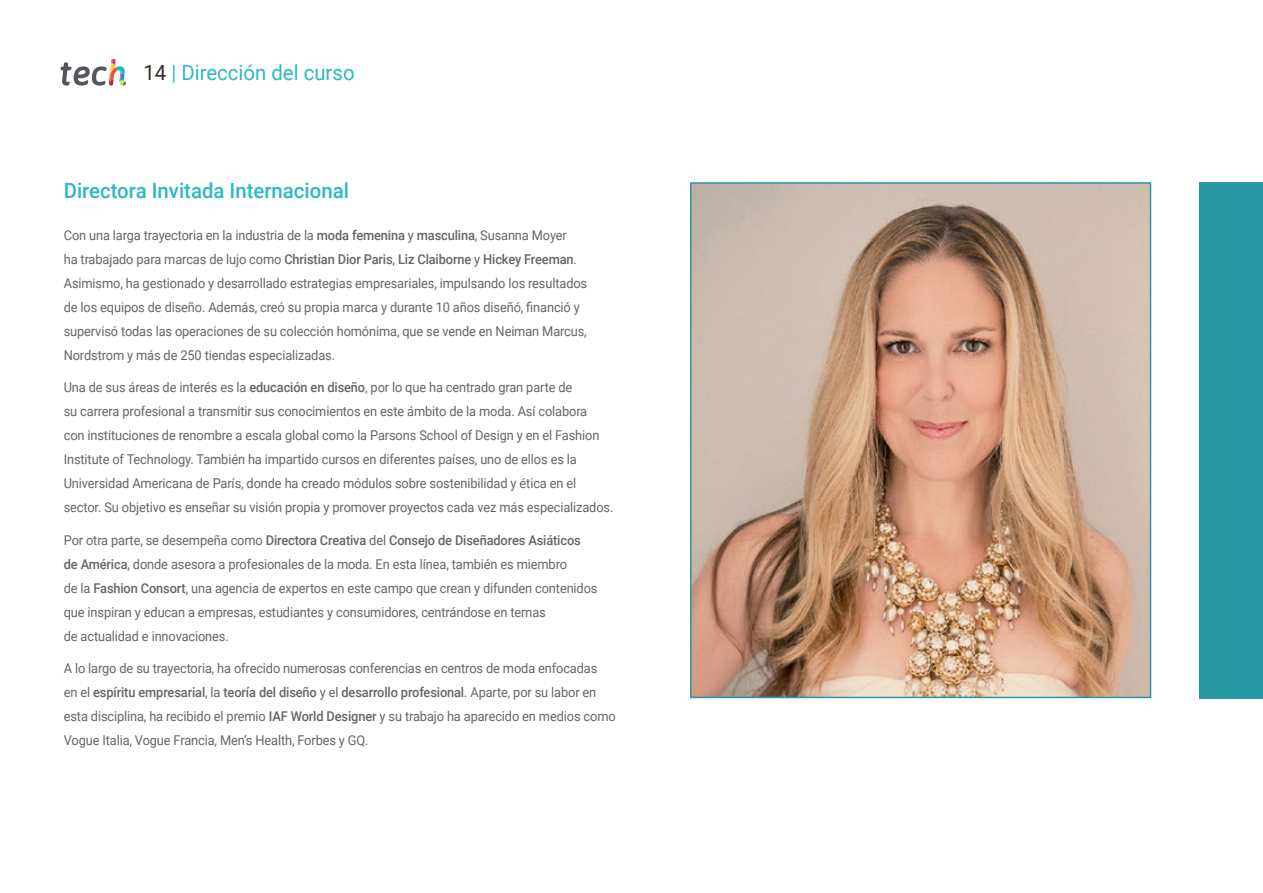
<style>
.page{position:relative;width:1263px;height:893px;background:#fff}
.page>*{position:absolute;margin:0;border:0;box-sizing:border-box;transform-origin:0 0}
.t1{font:500 21px "Roboto";color:#2db8c5}
.t2{font:21px "Roboto";color:#2db8c5}
.t3{font:13.5px/24px "Roboto";letter-spacing:-.01em;color:#656565;scale:.95 1}
.s1{color:#312e20}
.s2{font-weight:500}
</style>
<div class="page">
<div style="left:1199px;top:182px;width:64px;height:516px;background:#2798a3"></div>
<img style="left:693px;top:185px;width:455px;height:510px">
<div style="left:690px;top:182px;width:461px;height:516px;border:2px solid #2797a1"></div>
<svg style="left:61px;top:59px;width:65px;height:27px"></svg>
<h1 class="t2" style="left:144px;top:57px;width:213px"><span class="s1">14</span> | Dirección del curso</h1>
<h1 class="t1" style="left:64px;top:176px;width:287px">Directora Invitada Internacional</h1>
<p class="t3" style="left:64px;top:222px;width:552px">Con una larga trayectoria en la industria de la <span class="s2">moda femenina</span> y <span class="s2">masculina</span>, Susanna Moyer<br>ha trabajado para marcas de lujo como <span class="s2">Christian Dior Paris</span>, <span class="s2">Liz Claiborne</span> y <span class="s2">Hickey Freeman</span>.<br>Asimismo, ha gestionado y desarrollado estrategias empresariales, impulsando los resultados de los equipos de diseño. Además, creó su propia marca y durante 10 años diseñó, financió y supervisó todas las operaciones de su colección homónima, que se vende en Neiman Marcus, Nordstrom y más de 250 tiendas especializadas.</p>
<p class="t3" style="left:64px;top:375px;width:580px">Una de sus áreas de interés es la <span class="s2">educación en diseño</span>, por lo que ha centrado gran parte de<br>su carrera profesional a transmitir sus conocimientos en este ámbito de la moda. Así colabora<br>con instituciones de renombre a escala global como la Parsons School of Design y en el Fashion Institute of Technology. También ha impartido cursos en diferentes países, uno de ellos es la Universidad Americana de París, donde ha creado módulos sobre sostenibilidad y ética en el sector. Su objetivo es enseñar su visión propia y promover proyectos cada vez más especializados.</p>
<p class="t3" style="left:64px;top:527px;width:563px">Por otra parte, se desempeña como <span class="s2">Directora Creativa</span> del <span class="s2">Consejo de Diseñadores Asiáticos de América</span>, donde asesora a profesionales de la moda. En esta línea, también es miembro<br>de la <span class="s2">Fashion Consort</span>, una agencia de expertos en este campo que crean y difunden contenidos que inspiran y educan a empresas, estudiantes y consumidores, centrándose en temas<br>de actualidad e innovaciones.</p>
<p class="t3" style="left:64px;top:656px;width:582px">A lo largo de su trayectoria, ha ofrecido numerosas conferencias en centros de moda enfocadas<br>en el <span class="s2">espíritu empresarial</span>, la <span class="s2">teoría del diseño</span> y el <span class="s2">desarrollo profesional</span>. Aparte, por su labor en esta disciplina, ha recibido el premio <span class="s2">IAF World Designer</span> y su trabajo ha aparecido en medios como Vogue Italia, Vogue Francia, Men’s Health, Forbes y GQ.</p>
</div>
